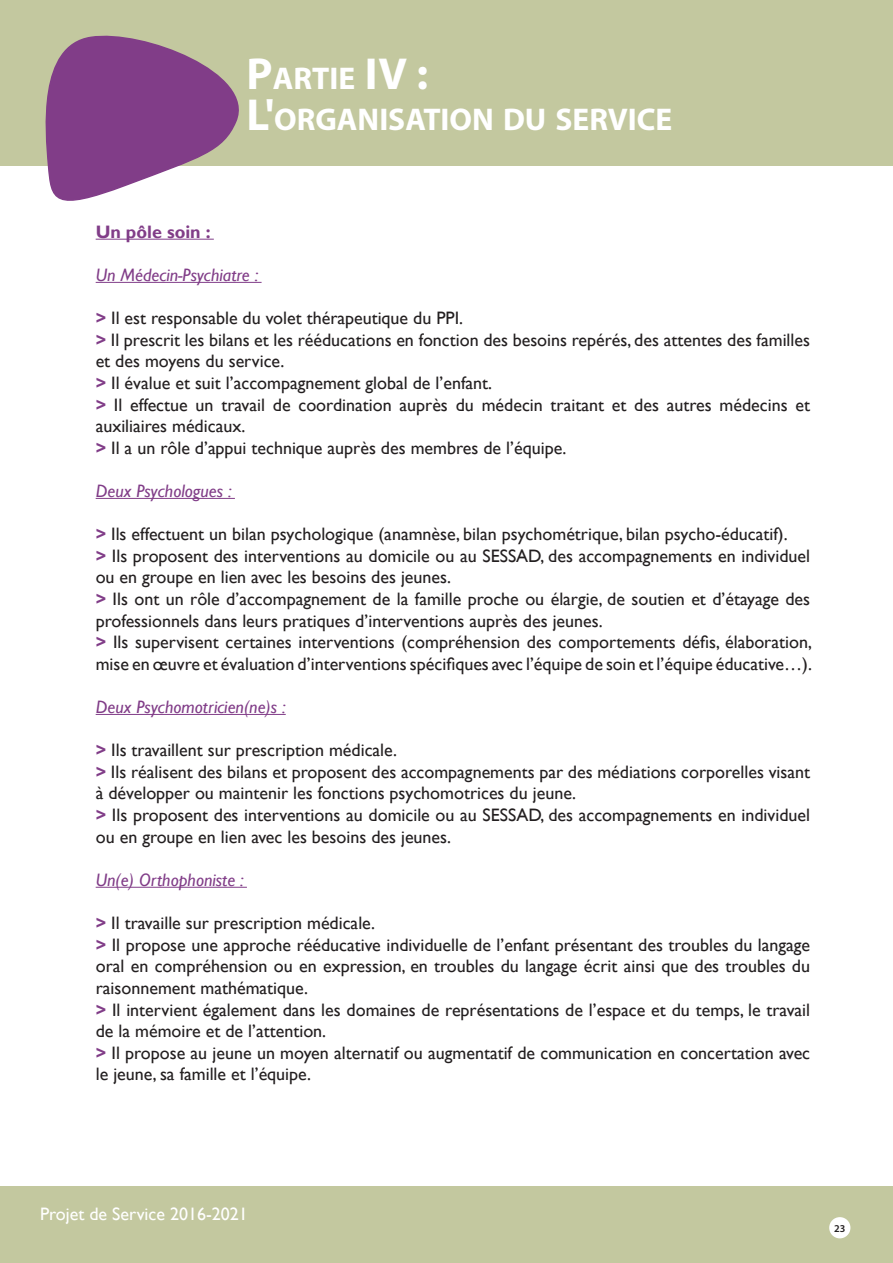
<style>
.page{position:relative;width:893px;height:1263px;background:#fff}
.page>*{position:absolute;margin:0;border:0;box-sizing:border-box;transform-origin:0 0}
.t1{font:700 31.5px/40.5px "Myriad Pro";color:#fff}
.t2{font:18px/21.6px "Gill Sans";color:#231f20}
.t3{font:italic 18px "Gill Sans";color:#813d88}
.t4{font:18px "Gill Sans";color:#fff}
.t5{font:700 18px "Gill Sans";color:#813d88}
.t6{font:600 10.5px "Myriad Pro";color:#231f20}
.s1{font-size:45px}
.s2{font-weight:700;color:#813d88}
</style>
<div class="page">
<div style="left:0;top:0;width:893px;height:166px;background:#c3c89f"></div>
<svg style="left:45px;top:35px;width:194px;height:205px"></svg>
<div style="left:0;top:1186px;width:893px;height:77px;background:#c3c89f"></div>
<div style="left:829px;top:1217px;width:21px;height:21px;background:#fff;border-radius:50%"></div>
<hr style="left:96px;top:239px;width:118px;height:1px;background:#813d88">
<hr style="left:96px;top:282px;width:166px;height:1px;background:#813d88">
<hr style="left:96px;top:498px;width:139px;height:1px;background:#813d88">
<hr style="left:96px;top:714px;width:190px;height:1px;background:#813d88">
<hr style="left:96px;top:887px;width:151px;height:1px;background:#813d88">
<h1 class="t1" style="left:247px;top:57px;width:427px"><span class="s1">P</span>ARTIE <span class="s1">iV</span> <span class="s1">:<br>L'</span>ORGANISATION DU SERVICE</h1>
<p class="t5" style="left:96px;top:221px;width:116px">Un pôle soin :</p>
<p class="t3" style="left:96px;top:264px;width:164px">Un Médecin-Psychiatre :</p>
<p class="t2" style="left:96px;top:308px;width:716px"><span class="s2">&gt;</span> Il est responsable du volet thérapeutique du PPI.<br><span class="s2">&gt;</span> Il prescrit les bilans et les rééducations en fonction des besoins repérés, des attentes des familles et des moyens du service.<br><span class="s2">&gt;</span> Il évalue et suit l’accompagnement global de l’enfant.<br><span class="s2">&gt;</span> Il effectue un travail de coordination auprès du médecin traitant et des autres médecins et auxiliaires médicaux.<br><span class="s2">&gt;</span> Il a un rôle d’appui technique auprès des membres de l’équipe.</p>
<p class="t3" style="left:96px;top:480px;width:138px">Deux Psychologues :</p>
<p class="t2" style="left:96px;top:524px;width:718px"><span class="s2">&gt;</span> Ils effectuent un bilan psychologique (anamnèse, bilan psychométrique, bilan psycho-éducatif).<br><span class="s2">&gt;</span> Ils proposent des interventions au domicile ou au SESSAD, des accompagnements en individuel ou en groupe en lien avec les besoins des jeunes.<br><span class="s2">&gt;</span> Ils ont un rôle d’accompagnement de la famille proche ou élargie, de soutien et d’étayage des professionnels dans leurs pratiques d’interventions auprès des jeunes.<br><span class="s2">&gt;</span> Ils supervisent certaines interventions (compréhension des comportements défis, élaboration, mise en œuvre et évaluation d’interventions spécifiques avec l’équipe de soin et l’équipe éducative…).</p>
<p class="t3" style="left:96px;top:696px;width:192px">Deux Psychomotricien(ne)s :</p>
<p class="t2" style="left:96px;top:740px;width:716px"><span class="s2">&gt;</span> Ils travaillent sur prescription médicale.<br><span class="s2">&gt;</span> Ils réalisent des bilans et proposent des accompagnements par des médiations corporelles visant à développer ou maintenir les fonctions psychomotrices du jeune.<br><span class="s2">&gt;</span> Ils proposent des interventions au domicile ou au SESSAD, des accompagnements en individuel ou en groupe en lien avec les besoins des jeunes.</p>
<p class="t3" style="left:96px;top:869px;width:150px">Un(e) Orthophoniste :</p>
<p class="t2" style="left:96px;top:912px;width:716px"><span class="s2">&gt;</span> Il travaille sur prescription médicale.<br><span class="s2">&gt;</span> Il propose une approche rééducative individuelle de l’enfant présentant des troubles du langage oral en compréhension ou en expression, en troubles du langage écrit ainsi que des troubles du raisonnement mathématique.<br><span class="s2">&gt;</span> Il intervient également dans les domaines de représentations de l’espace et du temps, le travail de la mémoire et de l’attention.<br><span class="s2">&gt;</span> Il propose au jeune un moyen alternatif ou augmentatif de communication en concertation avec le jeune, sa famille et l’équipe.</p>
<p class="t4" style="left:40px;top:1204px;width:209px">Projet de Service 2016-2021</p>
<p class="t6" style="left:834px;top:1222px;width:15px">2323</p>
<p class="t6" style="left:834px;top:1221px;width:13px">23</p>
</div>
